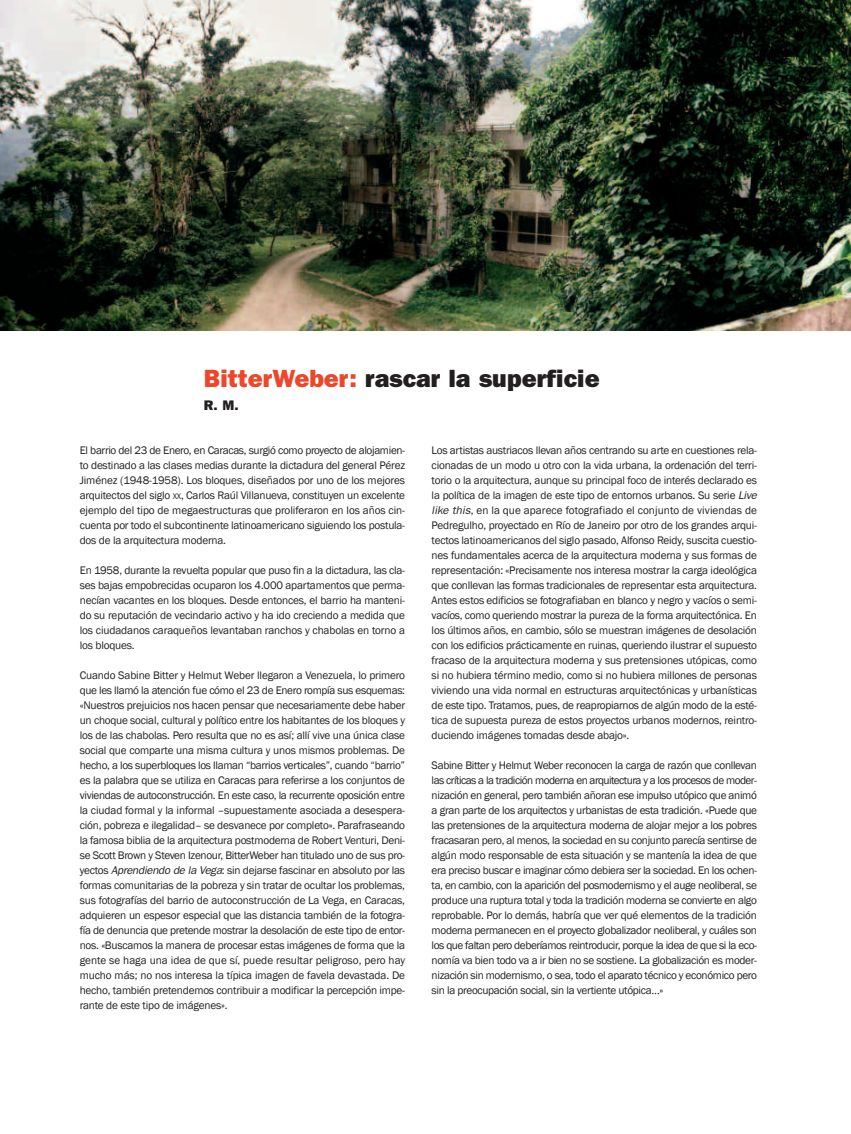
<style>
.page{position:relative;width:851px;height:1134px;background:#fff}
.page>*{position:absolute;margin:0;border:0;box-sizing:border-box;transform-origin:0 0}
.t1{font:800 25px "Franklin Gothic";color:#231f20}
.t2{font:800 13.75px "Franklin Gothic IT Cby BT";color:#231f20}
.t3{font:11.25px/15px "Franklin Gothic";letter-spacing:-.02em;color:#231f20;text-align:justify}
.s1{color:#ed472b}
.s2{font-size:8.5px}
.s3{font-style:italic}
</style>
<div class="page">
<img style="left:0;top:0;width:850px;height:331px">
<h1 class="t1" style="left:204px;top:370px;width:397px"><span class="s1">BitterWeber:</span> rascar la superficie</h1>
<p class="t2" style="left:204px;top:400px;width:36px">R. M.</p>
<p class="t3" style="left:80px;top:442px;width:327px">El barrio del 23 de Enero, en Caracas, surgió como proyecto de alojamien&shy;to destinado a las clases medias durante la dictadura del general Pérez Jiménez (1948-1958). Los bloques, diseñados por uno de los mejores arquitectos del siglo <span class="s2">xx</span>, Carlos Raúl Villanueva, constituyen un excelente ejemplo del tipo de megaestructuras que proliferaron en los años cin&shy;cuenta por todo el subcontinente latinoamericano siguiendo los postula&shy;dos de la arquitectura moderna.</p>
<p class="t3" style="left:80px;top:562px;width:327px">En 1958, durante la revuelta popular que puso fin a la dictadura, las cla&shy;ses bajas empobrecidas ocuparon los 4.000 apartamentos que perma&shy;necían vacantes en los bloques. Desde entonces, el barrio ha manteni&shy;do su reputación de vecindario activo y ha ido creciendo a medida que los ciudadanos caraqueños levantaban ranchos y chabolas en torno a los bloques.</p>
<p class="t3" style="left:80px;top:667px;width:327px">Cuando Sabine Bitter y Helmut Weber llegaron a Venezuela, lo primero que les llamó la atención fue cómo el 23 de Enero rompía sus esquemas: «Nuestros prejuicios nos hacen pensar que necesariamente debe haber un choque social, cultural y político entre los habitantes de los bloques y los de las chabolas. Pero resulta que no es así; allí vive una única clase social que comparte una misma cultura y unos mismos problemas. De hecho, a los superbloques los llaman “barrios verticales”, cuando “barrio” es la palabra que se utiliza en Caracas para referirse a los conjuntos de viviendas de autoconstrucción. En este caso, la recurrente oposición entre la ciudad formal y la informal –supuestamente asociada a desespera&shy;ción, pobreza e ilegalidad– se desvanece por completo». Parafraseando la famosa biblia de la arquitectura postmoderna de Robert Venturi, Deni&shy;se Scott Brown y Steven Izenour, BitterWeber han titulado uno de sus pro&shy;yectos <span class="s3">Aprendiendo de la Vega</span>: sin dejarse fascinar en absoluto por las formas comunitarias de la pobreza y sin tratar de ocultar los problemas, sus fotografías del barrio de autoconstrucción de La Vega, en Caracas, adquieren un espesor especial que las distancia también de la fotogra&shy;fía de denuncia que pretende mostrar la desolación de este tipo de entor&shy;nos. «Buscamos la manera de procesar estas imágenes de forma que la gente se haga una idea de que sí, puede resultar peligroso, pero hay mucho más; no nos interesa la típica imagen de favela devastada. De hecho, también pretendemos contribuir a modificar la percepción impe&shy;rante de este tipo de imágenes».</p>
<p class="t3" style="left:431px;top:442px;width:327px">Los artistas austriacos llevan años centrando su arte en cuestiones rela&shy;cionadas de un modo u otro con la vida urbana, la ordenación del terri&shy;torio o la arquitectura, aunque su principal foco de interés declarado es la política de la imagen de este tipo de entornos urbanos. Su serie <span class="s3">Live like this</span>, en la que aparece fotografiado el conjunto de viviendas de Pedregulho, proyectado en Río de Janeiro por otro de los grandes arqui&shy;tectos latinoamericanos del siglo pasado, alfonso Reidy, suscita cuestio&shy;nes fundamentales acerca de la arquitectura moderna y sus formas de representación: «Precisamente nos interesa mostrar la carga ideológica que conllevan las formas tradicionales de representar esta arquitectura. antes estos edificios se fotografiaban en blanco y negro y vacíos o semi&shy;vacíos, como queriendo mostrar la pureza de la forma arquitectónica. En los últimos años, en cambio, sólo se muestran imágenes de desolación con los edificios prácticamente en ruinas, queriendo ilustrar el supuesto fracaso de la arquitectura moderna y sus pretensiones utópicas, como si no hubiera término medio, como si no hubiera millones de personas viviendo una vida normal en estructuras arquitectónicas y urbanísticas de este tipo. tratamos, pues, de reapropiarnos de algún modo de la esté&shy;tica de supuesta pureza de estos proyectos urbanos modernos, reintro&shy;duciendo imágenes tomadas desde abajo».</p>
<p class="t3" style="left:431px;top:757px;width:327px">Sabine Bitter y Helmut Weber reconocen la carga de razón que conllevan las críticas a la tradición moderna en arquitectura y a los procesos de moder&shy;nización en general, pero también añoran ese impulso utópico que animó a gran parte de los arquitectos y urbanistas de esta tradición. «Puede que las pretensiones de la arquitectura moderna de alojar mejor a los pobres fracasaran pero, al menos, la sociedad en su conjunto parecía sentirse de algún modo responsable de esta situación y se mantenía la idea de que era preciso buscar e imaginar cómo debiera ser la sociedad. En los ochen&shy;ta, en cambio, con la aparición del posmodernismo y el auge neoliberal, se produce una ruptura total y toda la tradición moderna se convierte en algo reprobable. Por lo demás, habría que ver qué elementos de la tradición moderna permanecen en el proyecto globalizador neoliberal, y cuáles son los que faltan pero deberíamos reintroducir, porque la idea de que si la eco&shy;nomía va bien todo va a ir bien no se sostiene. La globalización es moder&shy;nización sin modernismo, o sea, todo el aparato técnico y económico pero sin la preocupación social, sin la vertiente utópica…»</p>
</div>
